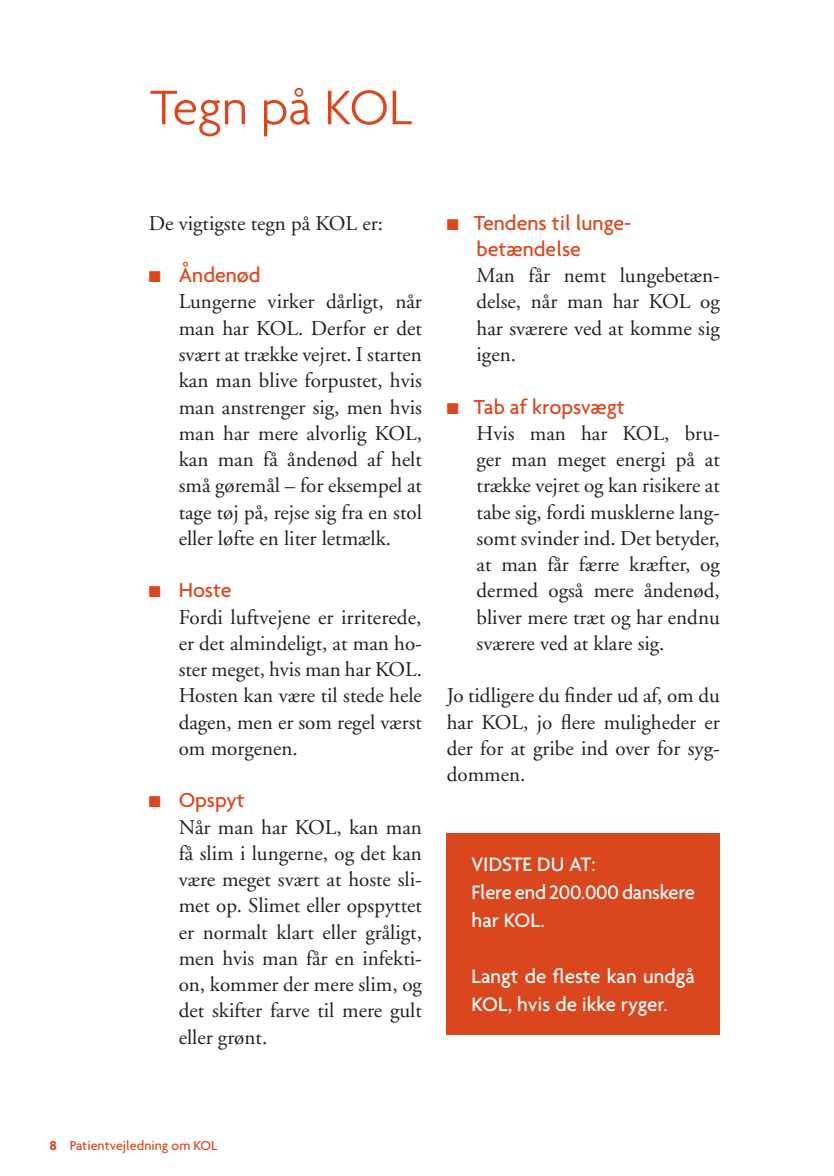
<style>
.page{position:relative;width:834px;height:1176px;background:#fff}
.page>*{position:absolute;margin:0;border:0;box-sizing:border-box;transform-origin:0 0}
.t1{font:300 52.5px "Agenda";color:#da461e}
.t2{font:500 21.88px/26.2px "Agenda";color:#da461e}
.t3{font:21px/26.2px "Adobe Garamond";color:#231f20;text-align:justify}
.t4{font:500 21px/28px "Agenda";color:#fff}
.t5{font:500 14px "Agenda";color:#da461e}
.s1{font-weight:700}
</style>
<div class="page">
<div style="left:446px;top:833px;width:273px;height:202px;background:#da461e"></div>
<h1 class="t1" style="left:150px;top:86px;width:264px">Tegn på KOL</h1>
<p class="t3" style="left:149px;top:212px;width:235px">De vigtigste tegn på KOL er:</p>
<p class="t2" style="left:149px;top:264px;width:113px">■ Åndenød</p>
<p class="t3" style="left:179px;top:291px;width:245px">Lungerne virker dårligt, når man har KOL. Derfor er det svært at trække vejret. I starten kan man blive forpustet, hvis man anstrenger sig, men hvis man har mere alvorlig KOL, kan man få åndenød af helt små gøremål – for eksempel at tage tøj på, rejse sig fra en stol eller løfte en liter letmælk.</p>
<p class="t2" style="left:149px;top:579px;width:84px">■ Hoste</p>
<p class="t3" style="left:179px;top:606px;width:245px">Fordi luftvejene er irriterede, er det almindeligt, at man ho&shy;ster meget, hvis man har KOL.<br>Hosten kan være til stede hele dagen, men er som regel værst om morgenen.</p>
<p class="t2" style="left:149px;top:789px;width:97px">■ Opspyt</p>
<p class="t3" style="left:179px;top:816px;width:245px">Når man har KOL, kan man få slim i lungerne, og det kan være meget svært at hoste sli&shy;met op. Slimet eller opspyttet er normalt klart eller gråligt, men hvis man får en infekti&shy;on, kommer der mere slim, og det skifter farve til mere gult eller grønt.</p>
<p class="t2" style="left:476px;top:211px;width:156px;text-indent:-30px">■ Tendens til lunge&shy;betændelse</p>
<p class="t3" style="left:476px;top:264px;width:245px">Man får nemt lungebetæn&shy;delse, når man har KOL og har sværere ved at komme sig igen.</p>
<p class="t2" style="left:446px;top:395px;width:179px">■ Tab af kropsvægt</p>
<p class="t3" style="left:476px;top:422px;width:245px">Hvis man har KOL, bru&shy;ger man meget energi på at trække vejret og kan risikere at tabe sig, fordi musklerne lang&shy;somt svinder ind. Det betyder, at man får færre kræfter, og dermed også mere åndenød, bliver mere træt og har endnu sværere ved at klare sig.</p>
<p class="t3" style="left:446px;top:684px;width:274px">Jo tidligere du finder ud af, om du har KOL, jo flere muligheder er der for at gribe ind over for syg&shy;dommen.</p>
<p class="t4" style="left:471px;top:851px;width:225px">VIDSTE DU AT:<br>Flere end 200.000 danskere har KOL.</p>
<p class="t4" style="left:471px;top:963px;width:225px">Langt de fleste kan undgå<br>KOL, hvis de ikke ryger.</p>
<p class="t5" style="left:50px;top:1139px;width:169px"><span class="s1">8</span> Patientvejledning om KOL</p>
</div>
